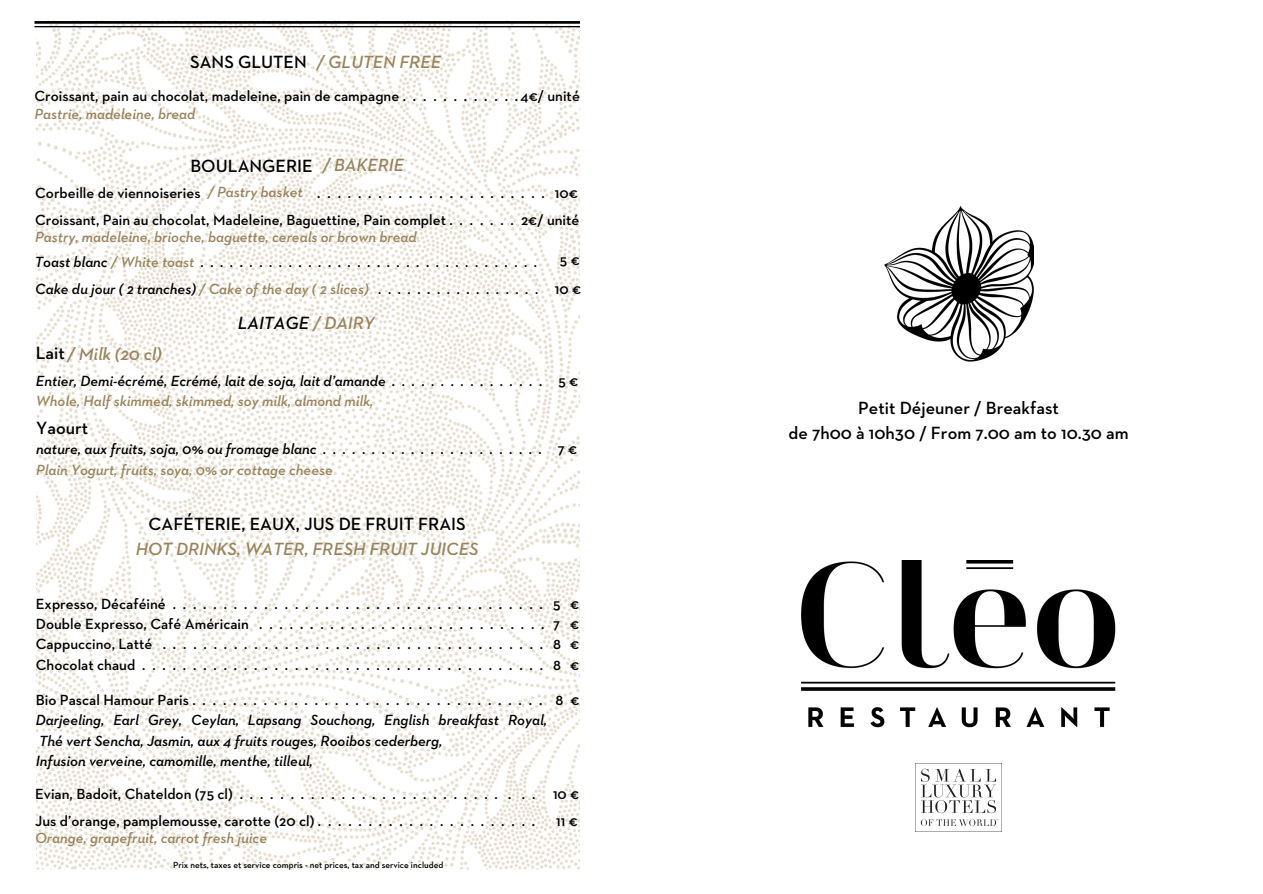
<style>
.page{position:relative;width:1263px;height:894px;background:#fff}
.page>*{position:absolute;margin:0;border:0;box-sizing:border-box;transform-origin:0 0}
.t1{font:600 18px/24.8px "Neutraface 2 Text";color:#000;text-align:center}
.t2{font:italic 600 18px "Neutraface 2 Text";color:#99835b}
.t3{font:italic 600 18px "Neutraface 2 Text";color:#000}
.t4{font:600 15px/20.2px "Neutraface 2 Text";color:#000;text-align:justify}
.t5{font:italic 600 15px/20.2px "Neutraface 2 Text";color:#000}
.t6{font:italic 600 15px "Neutraface 2 Text";color:#99835b}
.t7{font:600 9px "Neutraface 2 Text";color:#000}
.s1{font-style:normal;color:#000}
.s2{font-style:italic;color:#99835b}
.s3{color:#99835b}
.s4{font-style:normal}
</style>
<div class="page">
<img style="left:36px;top:20px;width:543px;height:850px">
<img style="left:915px;top:763px;width:87px;height:68px">
<img style="left:884px;top:206px;width:150px;height:156px">
<img style="left:802px;top:560px;width:313px;height:168px">
<hr style="left:35px;top:21px;width:545px;height:3px;background:#000">
<hr style="left:35px;top:26px;width:545px;height:1px;background:#000">
<p class="t2" style="left:190px;top:54px;width:252px"><span class="s1">SANS GLUTEN</span> / GLUTEN FREE</p>
<p class="t4" style="left:35px;top:87px;width:547px">Croissant, pain au chocolat, madeleine, pain de campagne . . . . . . . . . . . . 4€/ unité</p>
<p class="t6" style="left:35px;top:107px;width:162px">Pastrie, madeleine, bread</p>
<p class="t1" style="left:190px;top:154px;width:215px">BOULANGERIE <span class="s2">/ BAKERIE</span></p>
<p class="t4" style="left:35px;top:181px;width:544px;line-height:26.2px">Corbeille de viennoiseries <span class="s2">/ Pastry basket</span> . . . . . . . . . . . . . . . . . . . . . . . 10€<br>Croissant, Pain au chocolat, Madeleine, Baguettine, Pain complet . . . . . . .</p>
<p class="t6" style="left:35px;top:230px;width:383px">Pastry, madeleine, brioche, baguette, cereals or brown bread</p>
<p class="t4" style="left:521px;top:210px;width:60px">2€/ unité</p>
<p class="t5" style="left:35px;top:252px;width:504px">Toastblanc<span class="s3">/Whitetoast</span>...................................</p>
<p class="t5" style="left:35px;top:247px;width:548px;line-height:28.7px;text-align:right"><span class="s4">5€<br></span>Cakedujour(2tranches)<span class="s3">/Cakeoftheday(2slices)</span> . . . . . . . . . . . . . . . . . <span class="s4">10€</span></p>
<p class="t3" style="left:238px;top:315px;width:138px">LAITAGE <span class="s3">/ DAIRY</span></p>
<p class="t2" style="left:36px;top:346px;width:127px"><span class="s1">Lait</span> / Milk (20 cl)</p>
<p class="t5" style="left:36px;top:372px;width:508px">Entier, Demi-écrémé, Ecrémé, lait de soja, lait d’amande . . . . . . . . . . . . . . . .</p>
<p class="t6" style="left:36px;top:394px;width:339px">Whole, Half skimmed, skimmed, soy milk, almond milk,</p>
<p class="t4" style="left:558px;top:372px;width:22px">5€</p>
<p class="t1" style="left:36px;top:416px;width:54px">Yaourt</p>
<p class="t5" style="left:36px;top:439px;width:543px">nature,auxfruits,soja,0%oufromageblanc . . . . . . . . . . . . . . . . . . . . . . . <span class="s4">7€</span></p>
<p class="t6" style="left:36px;top:463px;width:298px">Plain Yogurt, fruits, soya, 0% or cottage cheese</p>
<p class="t1" style="left:149px;top:512px;width:319px">CAFÉTERIE, EAUX, JUS DE FRUIT FRAIS</p>
<p class="t2" style="left:136px;top:540px;width:344px">HOT DRINKS, WATER, FRESH FRUIT JUICES</p>
<p class="t4" style="left:36px;top:594px;width:510px">Expresso,Décaféiné.....................................<br>DoubleExpresso,CaféAméricain . . . . . . . . . . . . . . .. . . . . . . . . . . . . .<br>Cappuccino,Latté ......................................<br>Chocolatchaud........................................</p>
<p class="t4" style="left:36px;top:690px;width:508px">BioPascalHamourParis...................................</p>
<p class="t5" style="left:36px;top:711px;width:513px">Darjeeling, Earl Grey, Ceylan, Lapsang Souchong, English breakfast Royal,<br>Thé vert Sencha, Jasmin, aux 4 fruits rouges, Rooibos cederberg,<br>Infusion verveine, camomille, menthe, tilleul,</p>
<p class="t4" style="left:553px;top:594px;width:9px">5<br>7<br>8<br>8</p>
<p class="t4" style="left:570px;top:594px;width:11px">€ € € €</p>
<p class="t4" style="left:555px;top:690px;width:26px">8 €</p>
<p class="t4" style="left:35px;top:784px;width:546px">Evian,Badoit,Chateldon(75cl).......................... . .. 10€</p>
<p class="t4" style="left:35px;top:811px;width:501px">Jus d’orange, pamplemousse, carotte (20 cl) . . . . . . . . . . . . . . . . . . . . . .</p>
<p class="t7" style="left:173px;top:860px;width:272px">Prix nets, taxes et service compris - net prices, tax and service included</p>
<p class="t6" style="left:35px;top:831px;width:233px">Orange, grapefruit, carrot fresh juice</p>
<p class="t4" style="left:556px;top:811px;width:23px">11 €</p>
<p class="t1" style="left:788px;top:396px;width:342px">Petit Déjeuner / Breakfast<br>de 7h00 à 10h30 / From 7.00 am to 10.30 am</p>
</div>
